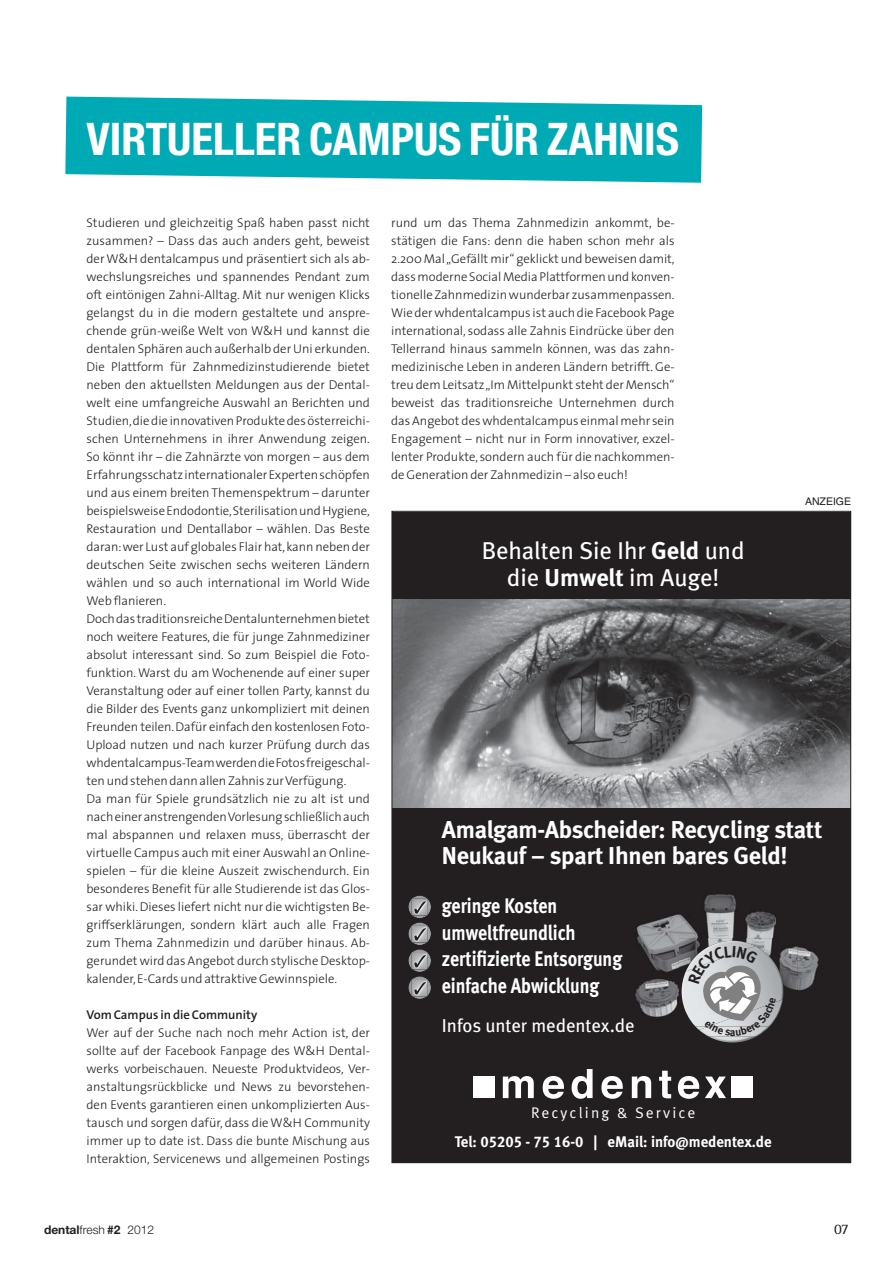
<style>
.page{position:relative;width:893px;height:1263px;background:#fff}
.page>*{position:absolute;margin:0;border:0;box-sizing:border-box;transform-origin:0 0}
.t1{font:700 condensed 45px "Helvetica Neue";color:#fff}
.t2{font:700 24.3px/26.8px "Meta";letter-spacing:-.01em;color:#fff}
.t3{font:24.3px/26.8px "Meta";color:#fff;text-align:center}
.t4{font:21.15px/26.8px "Meta Bold LF";color:#fff;scale:.85 1}
.t5{font:18.6px "Meta Book LF";color:#fff}
.t6{font:15.45px "Meta Bold LF";color:#fff}
.t7{font:15.3px "Meta Normal";letter-spacing:.14em;color:#fff}
.t8{font:15px "Rotis Serif";color:#231f20}
.t9{font:300 12.75px/18px "The Sans";color:#231f20;text-align:justify}
.t10{font:600 12.75px "The Sans";color:#231f20}
.t11{font:300 12px "Helvetica Neue";color:#231f20}
.t12{font:10.5px "Helvetica";color:#231f20}
.s1{font-weight:700}
</style>
<div class="page">
<svg style="left:65px;top:97px;width:637px;height:86px;background:#1cb3bd"></svg>
<div style="left:392px;top:512px;width:458px;height:650px;background:#231f20"></div>
<svg style="left:408px;top:895px;width:23px;height:104px"></svg>
<svg style="left:503px;top:1076px;width:31px;height:22px"></svg>
<svg style="left:543px;top:1076px;width:21px;height:23px"></svg>
<svg style="left:572px;top:1069px;width:21px;height:30px"></svg>
<svg style="left:601px;top:1076px;width:22px;height:23px"></svg>
<svg style="left:632px;top:1076px;width:19px;height:22px"></svg>
<svg style="left:659px;top:1071px;width:12px;height:27px"></svg>
<svg style="left:678px;top:1076px;width:21px;height:23px"></svg>
<svg style="left:705px;top:1076px;width:21px;height:22px"></svg>
<div style="left:473px;top:1076px;width:22px;height:22px;background:#fff"></div>
<div style="left:731px;top:1076px;width:22px;height:22px;background:#fff"></div>
<img style="left:394px;top:600px;width:455px;height:207px">
<img style="left:636px;top:894px;width:140px;height:87px">
<img style="left:798px;top:947px;width:21px;height:44px">
<img style="left:635px;top:981px;width:47px;height:36px">
<img style="left:708px;top:1036px;width:49px;height:7px">
<img style="left:679px;top:938px;width:119px;height:44px">
<img style="left:783px;top:982px;width:15px;height:15px">
<img style="left:686px;top:941px;width:69px;height:5px">
<img style="left:709px;top:1036px;width:47px;height:6px">
<img style="left:682px;top:946px;width:101px;height:72px">
<svg style="left:688px;top:946px;width:88px;height:90px;background:#b6b8ba"></svg>
<h1 class="t1" style="left:87px;top:123px;width:594px">VIRTUELLER CAMPUS FÜR ZAHNIS</h1>
<p class="t9" style="left:87px;top:215px;width:285px;text-align:left">Studieren und gleichzeitig Spaß haben passt nicht zu sammen? – Dass das auch anders geht, beweist der W&amp;H dentalcampus und präsentiert sich als ab&shy;wechslungsreiches und spannendes Pendant zum oft eintönigen Zahni-Alltag. Mit nur wenigen Klicks gelangst du in die modern gestaltete und anspre&shy;chende grün-weiße Welt von W&amp;H und kannst die dentalen Sphären auch außerhalb der Uni erkunden.<br>Die Plattform für Zahnmedizinstudierende bietet neben den aktuellsten Meldungen aus der Dental - welt eine umfangreiche Auswahl an Berichten und Studien, die die innovativen Produkte des österreichi&shy;schen Unternehmens in ihrer Anwendung zeigen.<br>So könnt ihr – die Zahnärzte von morgen – aus dem Erfahrungsschatz internationaler Experten schöpfen und aus einem breiten Themenspektrum – darunter beispielsweise Endodontie, Sterilisation und Hygiene, Restauration und Dentallabor – wählen. Das Beste daran: wer Lust auf globales Flair hat, kann neben der deutschen Seite zwischen sechs weiteren Ländern wählen und so auch international im World Wide Web flanieren.<br>Doch das traditionsreiche Dentalunternehmen bietet noch weitere Features, die für junge Zahnmedi ziner absolut interessant sind. So zum Beispiel die Foto - funktion. Warst du am Wochenende auf einer super Veranstaltung oder auf einer tollen Party, kannst du die Bilder des Events ganz unkompliziert mit deinen Freunden teilen. Dafür einfach den kostenlosen Foto-Upload nutzen und nach kurzer Prü fung durch das whdentalcampus-Team werden die Fotos freigeschal&shy;ten und stehen dann allen Zahnis zur Verfügung.<br>Da man für Spiele grundsätzlich nie zu alt ist und nach einer anstrengenden Vorlesung schließlich auch mal abspannen und relaxen muss, überrascht der virtuelle Campus auch mit einer Auswahl an Online - spielen – für die kleine Auszeit zwischendurch. Ein besonderes Benefit für alle Studierende ist das Glos - sar whiki. Dieses liefert nicht nur die wichtigsten Be - griffserklärungen, sondern klärt auch alle Fragen zum Thema Zahnmedizin und darüber hinaus. Ab - gerundet wird das Angebot durch stylische Desktop - kalender, E-Cards und attraktive Gewinnspiele.</p>
<p class="t10" style="left:87px;top:1010px;width:172px">Vom Campus in die Community</p>
<p class="t9" style="left:87px;top:1025px;width:285px">Wer auf der Suche nach noch mehr Action ist, der sollte auf der Facebook Fanpage des W&amp;H Dental - werks vorbeischauen. Neueste Produktvideos, Ver - anstal tungsrückblicke und News zu bevorstehen&shy;den Events garantieren einen unkomplizierten Aus - tausch und sorgen dafür, dass die W&amp;H Community immer up to date ist. Dass die bunte Mischung aus Interaktion, Servicenews und allgemeinen Postings</p>
<p class="t9" style="left:391px;top:215px;width:285px">rund um das Thema Zahnmedizin ankommt, be - stä tigen die Fans: denn die haben schon mehr als 2.200 Mal „Gefällt mir“ geklickt und beweisen damit, dass moderne Social Media Plattformen und konven - tionelle Zahnmedizin wunderbar zusammenpassen.<br>Wie der whdentalcampus ist auch die Facebook Page international, sodass alle Zahnis Eindrücke über den Tellerrand hinaus sammeln können, was das zahn&shy;medizinische Leben in anderen Ländern betrifft. Ge - treu dem Leitsatz „Im Mittelpunkt steht der Mensch“ beweist das traditionsreiche Unternehmen durch das Angebot des whdentalcampus einmal mehr sein Engagement – nicht nur in Form innovativer, exzel&shy;lenter Produkte, sondern auch für die nachkommen&shy;de Generation der Zahnmedizin – also euch!</p>
<h2 class="t3" style="left:482px;top:539px;width:264px">Behalten Sie Ihr <span class="s1">Geld</span> und die <span class="s1">Umwelt</span> im Auge!</h2>
<p class="t12" style="left:805px;top:497px;width:48px">ANZEIGE</p>
<h2 class="t2" style="left:442px;top:817px;width:382px">Amalgam-Abscheider: Recycling statt<br>Neukauf – spart Ihnen bares Geld!</h2>
<h3 class="t4" style="left:442px;top:894px;width:214px">geringe Kosten umweltfreundlich zertifizierte Entsorgung einfache Abwicklung</h3>
<h3 class="t5" style="left:442px;top:1014px;width:194px">Infos unter medentex.de</h3>
<p class="t7" style="left:531px;top:1104px;width:166px">Recycling &amp; Service</p>
<p class="t6" style="left:455px;top:1135px;width:318px">Tel: 05205 - 75 16-0 | eMail: info@medentex.de</p>
<p class="t11" style="left:44px;top:1222px;width:112px"><span class="s1">dental</span>fresh <span class="s1">#2</span> 2012</p>
<p class="t8" style="left:834px;top:1222px;width:16px">07</p>
</div>
